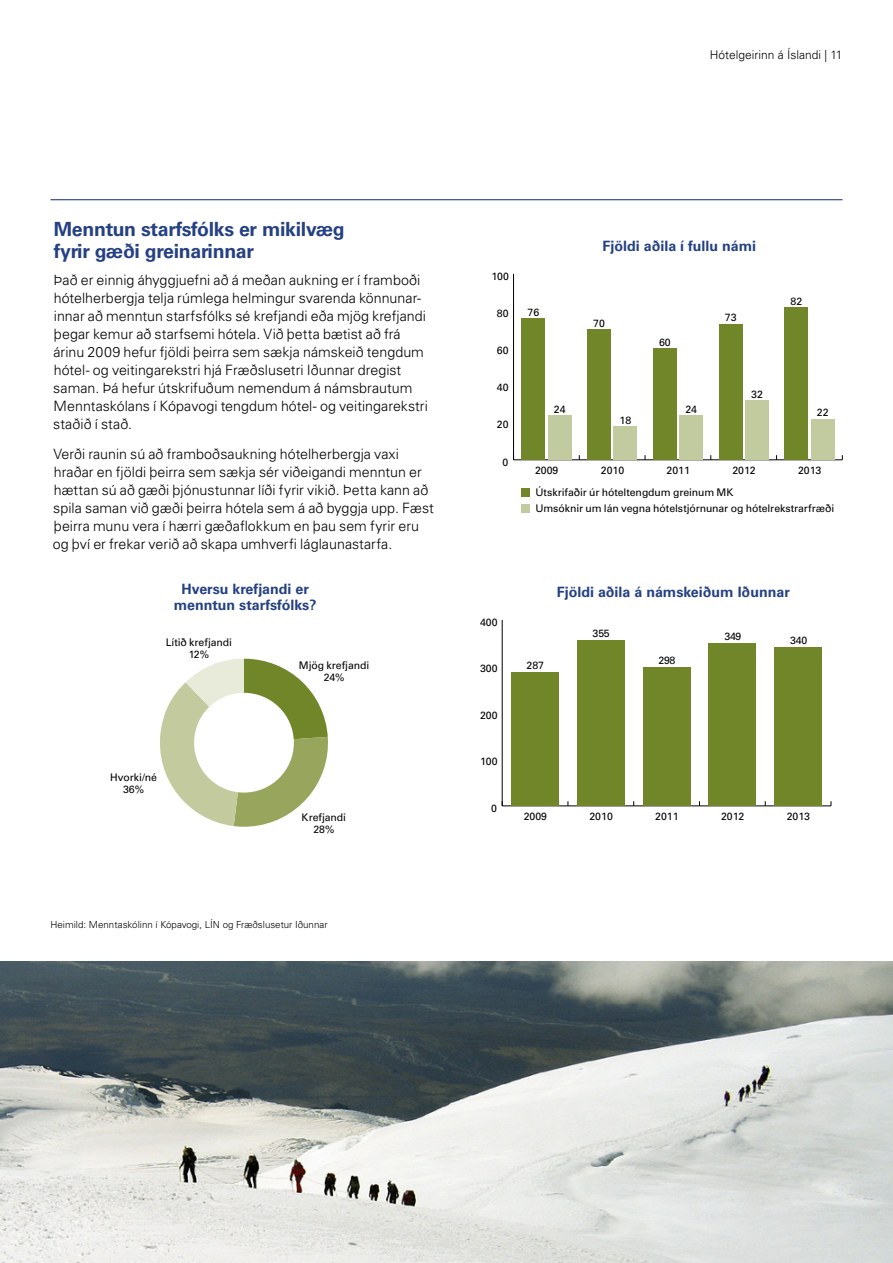
<style>
.page{position:relative;width:893px;height:1263px;background:#fff}
.page>*{position:absolute;margin:0;border:0;box-sizing:border-box;transform-origin:0 0}
.t1{font:700 19.5px/22.5px "Univers LT Std";letter-spacing:-.015em;color:#254184}
.t2{font:300 14.25px/18px "Univers LT Std";color:#000}
.t3{font:700 14.25px "Univers LT Std";color:#254184}
.t4{font:300 12px "Univers LT Std";color:#000}
.t5{font:10.5px/12px "Univers LT Std";letter-spacing:-.01em;color:#000;text-align:center}
.t6{font:10.5px "Univers";color:#000}
.t7{font:300 9.75px "Univers LT Std";color:#000}
</style>
<div class="page">
<hr style="left:50px;top:199px;width:792px;height:1px;background:#254184">
<hr style="left:502px;top:805px;width:329px;height:1px;background:#000">
<hr style="left:502px;top:620px;width:1px;height:186px;background:#000">
<div style="left:511px;top:672px;width:48px;height:134px;background:#718629"></div>
<div style="left:577px;top:641px;width:47px;height:165px;background:#718629"></div>
<div style="left:643px;top:667px;width:47px;height:139px;background:#718629"></div>
<div style="left:709px;top:643px;width:47px;height:163px;background:#718629"></div>
<div style="left:774px;top:648px;width:48px;height:158px;background:#718629"></div>
<hr style="left:513px;top:459px;width:329px;height:1px;background:#000">
<hr style="left:513px;top:274px;width:1px;height:186px;background:#000">
<div style="left:548px;top:415px;width:23px;height:45px;background:#c2caa0"></div>
<div style="left:613px;top:426px;width:24px;height:34px;background:#c2caa0"></div>
<div style="left:679px;top:415px;width:24px;height:45px;background:#c2caa0"></div>
<div style="left:745px;top:400px;width:24px;height:60px;background:#c2caa0"></div>
<div style="left:811px;top:419px;width:23px;height:41px;background:#c2caa0"></div>
<div style="left:521px;top:318px;width:24px;height:142px;background:#718629"></div>
<div style="left:587px;top:330px;width:24px;height:130px;background:#718629"></div>
<div style="left:653px;top:348px;width:24px;height:112px;background:#718629"></div>
<div style="left:719px;top:324px;width:23px;height:136px;background:#718629"></div>
<div style="left:784px;top:307px;width:24px;height:153px;background:#718629"></div>
<div style="left:521px;top:488px;width:9px;height:9px;background:#718629"></div>
<div style="left:521px;top:504px;width:9px;height:9px;background:#c2caa0"></div>
<svg style="left:160px;top:659px;width:168px;height:168px"></svg>
<div style="left:194px;top:693px;width:100px;height:99px;background:#fff;border-radius:50%"></div>
<img style="left:0;top:961px;width:893px;height:302px">
<p class="t4" style="left:710px;top:48px;width:134px">Hótelgeirinn á Íslandi | 11</p>
<h1 class="t1" style="left:54px;top:218px;width:292px">Menntun starfsfólks er mikilvæg fyrir gæði greinarinnar</h1>
<p class="t2" style="left:53px;top:271px;width:376px">Það er einnig áhyggjuefni að á meðan aukning er í framboði hótelherbergja telja rúmlega helmingur svarenda könnunar&shy;innar að menntun starfsfólks sé krefjandi eða mjög krefjandi þegar kemur að starfsemi hótela. Við þetta bætist að frá árinu 2009 hefur fjöldi þeirra sem sækja námskeið tengdum hótel- og veitingarekstri hjá Fræðslusetri Iðunnar dregist saman. Þá hefur útskrifuðum nemendum á námsbrautum Menntaskólans í Kópavogi tengdum hótel- og veitingarekstri staðið í stað.</p>
<p class="t2" style="left:53px;top:445px;width:383px">Verði raunin sú að framboðsaukning hótelherbergja vaxi hraðar en fjöldi þeirra sem sækja sér viðeigandi menntun er hættan sú að gæði þjónustunnar líði fyrir vikið. Þetta kann að spila saman við gæði þeirra hótela sem á að byggja upp. Fæst þeirra munu vera í hærri gæðaflokkum en þau sem fyrir eru og því er frekar verið að skapa umhverfi láglaunastarfa.</p>
<p class="t6" style="left:491px;top:270px;width:19px">100</p>
<p class="t6" style="left:497px;top:307px;width:13px">80</p>
<p class="t6" style="left:497px;top:344px;width:13px">60</p>
<p class="t6" style="left:497px;top:381px;width:13px">40</p>
<p class="t6" style="left:497px;top:418px;width:13px">20</p>
<p class="t6" style="left:503px;top:456px;width:7px">0</p>
<p class="t6" style="left:527px;top:306px;width:13px">76</p>
<p class="t6" style="left:554px;top:403px;width:13px">24</p>
<p class="t3" style="left:603px;top:238px;width:155px">Fjöldi aðila í fullu námi</p>
<p class="t6" style="left:593px;top:317px;width:13px">70</p>
<p class="t6" style="left:620px;top:414px;width:13px">18</p>
<p class="t6" style="left:659px;top:336px;width:13px">60</p>
<p class="t6" style="left:685px;top:403px;width:13px">24</p>
<p class="t6" style="left:725px;top:312px;width:13px">73</p>
<p class="t6" style="left:751px;top:388px;width:13px">32</p>
<p class="t6" style="left:791px;top:295px;width:13px">82</p>
<p class="t6" style="left:817px;top:406px;width:13px">22</p>
<p class="t6" style="left:535px;top:464px;width:25px">2009</p>
<p class="t6" style="left:601px;top:464px;width:25px">2010</p>
<p class="t6" style="left:667px;top:464px;width:25px">2011</p>
<p class="t6" style="left:732px;top:464px;width:25px">2012</p>
<p class="t6" style="left:798px;top:464px;width:25px">2013</p>
<p class="t5" style="left:535px;top:485px;width:300px;line-height:15.8px;text-align:left">Útskrifaðir úr hóteltengdum greinum MK<br>Umsóknir um lán vegna hótelstjórnunar og hótelrekstrarfræði</p>
<p class="t3" style="left:181px;top:581px;width:129px">Hversu krefjandi er</p>
<p class="t3" style="left:557px;top:584px;width:235px">Fjöldi aðila á námskeiðum Iðunnar</p>
<p class="t3" style="left:174px;top:597px;width:144px">menntun starfsfólks?</p>
<p class="t5" style="left:166px;top:636px;width:68px">Lítið krefjandi<br>12%</p>
<p class="t5" style="left:110px;top:771px;width:48px">Hvorki/né<br>36%</p>
<p class="t5" style="left:299px;top:659px;width:72px">Mjög krefjandi<br>24%</p>
<p class="t5" style="left:302px;top:811px;width:46px">Krefjandi<br>28%</p>
<p class="t7" style="left:50px;top:919px;width:279px">Heimild: Menntaskólinn í Kópavogi, LÍN og Fræðslusetur Iðunnar</p>
<p class="t6" style="left:480px;top:616px;width:19px">400</p>
<p class="t6" style="left:480px;top:662px;width:19px">300</p>
<p class="t6" style="left:480px;top:709px;width:19px">200</p>
<p class="t6" style="left:480px;top:755px;width:19px">100</p>
<p class="t6" style="left:491px;top:802px;width:7px">0</p>
<p class="t6" style="left:527px;top:659px;width:19px">287</p>
<p class="t6" style="left:593px;top:627px;width:19px">355</p>
<p class="t6" style="left:658px;top:654px;width:19px">298</p>
<p class="t6" style="left:724px;top:630px;width:19px">349</p>
<p class="t6" style="left:790px;top:635px;width:19px">340</p>
<p class="t6" style="left:524px;top:810px;width:25px">2009</p>
<p class="t6" style="left:589px;top:810px;width:25px">2010</p>
<p class="t6" style="left:655px;top:810px;width:25px">2011</p>
<p class="t6" style="left:721px;top:810px;width:25px">2012</p>
<p class="t6" style="left:787px;top:810px;width:25px">2013</p>
</div>
